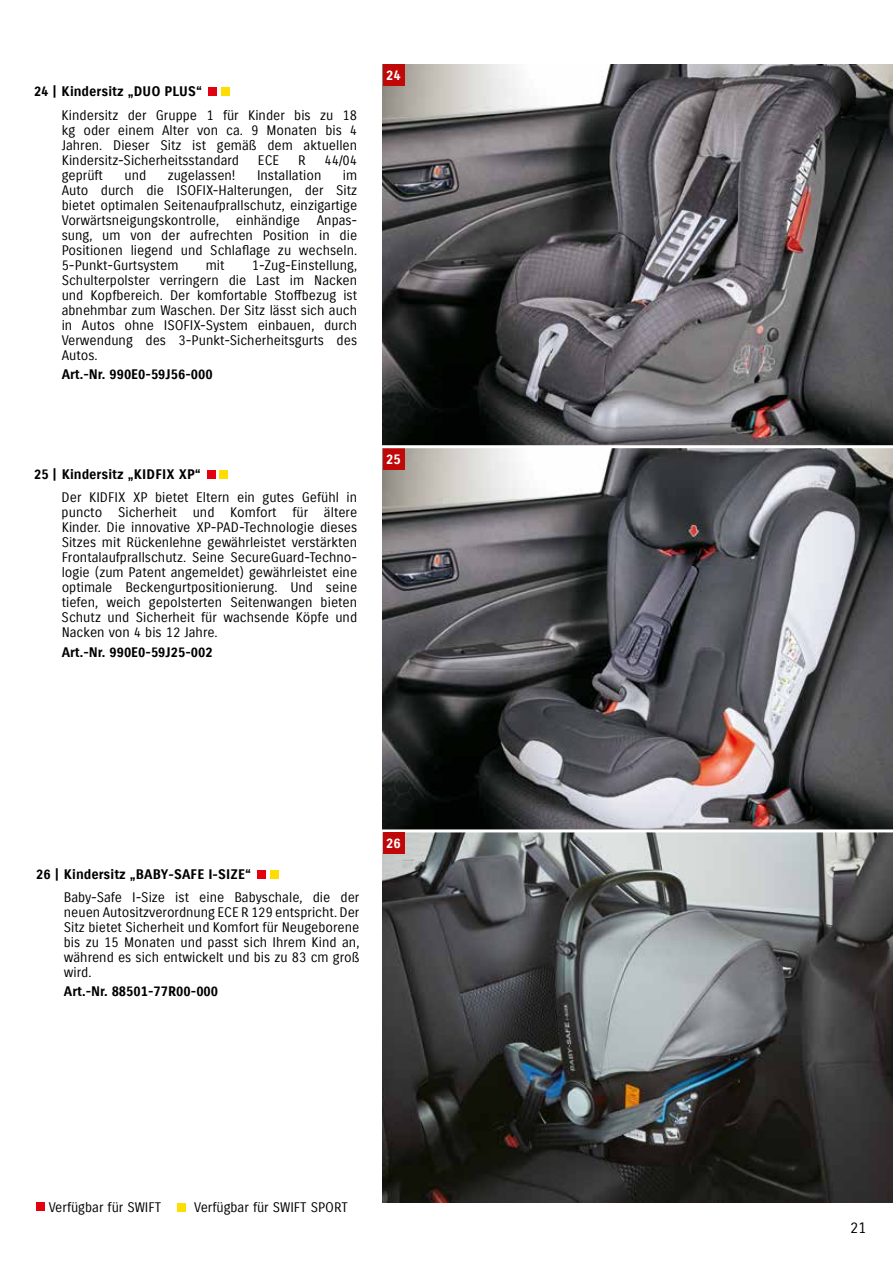
<style>
.page{position:relative;width:893px;height:1263px;background:#fff}
.page>*{position:absolute;margin:0;border:0;box-sizing:border-box;transform-origin:0 0}
.t1{font:15px "Suzuki PRO Regular";color:#000}
.t2{font:13.5px/15px "Suzuki PRO Regular";color:#000;text-align:justify}
.t3{font:13.5px "Suzuki PRO Bold";color:#000}
.t4{font:13.5px "Suzuki PRO Bold";color:#fff}
</style>
<div class="page">
<div style="left:208px;top:88px;width:9px;height:8px;background:#e3000f"></div>
<div style="left:221px;top:88px;width:8px;height:8px;background:#fd0"></div>
<div style="left:207px;top:470px;width:9px;height:9px;background:#e3000f"></div>
<div style="left:220px;top:470px;width:8px;height:9px;background:#fd0"></div>
<img style="left:383px;top:64px;width:510px;height:765px">
<div style="left:383px;top:64px;width:21px;height:21px;background:#c00808"></div>
<div style="left:383px;top:448px;width:21px;height:21px;background:#c00808"></div>
<hr style="left:376px;top:445px;width:517px;height:3px;background:#fff">
<img style="left:383px;top:832px;width:510px;height:370px">
<div style="left:383px;top:832px;width:21px;height:22px;background:#c00808"></div>
<div style="left:258px;top:870px;width:8px;height:9px;background:#e3000f"></div>
<div style="left:270px;top:870px;width:8px;height:9px;background:#fd0"></div>
<div style="left:36px;top:1203px;width:9px;height:8px;background:#e3000f"></div>
<div style="left:177px;top:1204px;width:9px;height:8px;background:#fd0"></div>
<p class="t3" style="left:34px;top:83px;width:170px">24 | Kindersitz „DUO PLUS“</p>
<p class="t2" style="left:62px;top:107px;width:297px">Kindersitz der Gruppe 1 für Kinder bis zu 18 kg oder einem Alter von ca. 9 Monaten bis 4<br>Jahren. Dieser Sitz ist gemäß dem aktuellen Kindersitz-Sicherheitsstandard</p>
<p class="t2" style="left:258px;top:152px;width:23px">ECE</p>
<p class="t2" style="left:298px;top:152px;width:9px">R</p>
<p class="t2" style="left:324px;top:152px;width:34px">44/04</p>
<p class="t2" style="left:62px;top:167px;width:43px">geprüft</p>
<p class="t2" style="left:124px;top:167px;width:23px">und</p>
<p class="t2" style="left:168px;top:167px;width:69px">zugelassen!</p>
<p class="t2" style="left:257px;top:167px;width:66px">Installation</p>
<p class="t2" style="left:62px;top:167px;width:297px;text-indent:281px">im Auto durch die ISOFIX-Halterungen, der Sitz bietet optimalen Seitenaufprallschutz, einzigartige Vorwärtsneigungskontrolle, einhändige Anpas&shy;sung, um von der aufrechten Position in die Positionen liegend und Schlaflage zu wechseln.<br>5-Punkt-Gurtsystem</p>
<p class="t2" style="left:62px;top:257px;width:297px;text-indent:190px">1-Zug-Einstellung, Schulterpolster verringern die Last im Nacken und Kopfbereich. Der komfortable Stoffbezug ist abnehmbar zum Waschen. Der Sitz lässt sich auch in Autos ohne ISOFIX-System einbauen, durch Verwendung des 3-Punkt-Sicherheitsgurts des Autos.</p>
<p class="t3" style="left:62px;top:366px;width:153px">Art.-Nr. 990E0-59J56-000</p>
<p class="t2" style="left:206px;top:257px;width:20px">mit</p>
<p class="t4" style="left:386px;top:67px;width:16px">24</p>
<p class="t3" style="left:34px;top:466px;width:168px">25 | Kindersitz „KIDFIX XP“</p>
<p class="t2" style="left:62px;top:490px;width:297px">Der KIDFIX XP bietet Eltern ein gutes Gefühl in puncto Sicherheit und Komfort für ältere Kinder. Die innovative XP-PAD-Technologie dieses Sitzes mit Rückenlehne gewährleistet verstärkten Frontalaufprallschutz. Seine SecureGuard-Techno&shy;logie (zum Patent angemeldet) gewährleistet eine optimale Beckengurtpositionierung. Und seine tiefen, weich gepolsterten Seitenwangen bieten Schutz und Sicherheit für wachsende Köpfe und Nacken von 4 bis 12 Jahre.</p>
<p class="t3" style="left:62px;top:643px;width:153px">Art.-Nr. 990E0-59J25-002</p>
<p class="t4" style="left:386px;top:451px;width:16px">25</p>
<p class="t3" style="left:36px;top:866px;width:216px">26 | Kindersitz „BABY-SAFE I-SIZE“</p>
<p class="t2" style="left:64px;top:890px;width:297px">Baby-Safe I-Size ist eine Babyschale, die der neuen Autositzverordnung ECE R 129 entspricht. Der Sitz bietet Sicherheit und Komfort für Neugeborene bis zu 15 Monaten und passt sich Ihrem Kind an, während es sich entwickelt und bis zu 83 cm groß wird.</p>
<p class="t3" style="left:64px;top:983px;width:156px">Art.-Nr. 88501-77R00-000</p>
<p class="t4" style="left:386px;top:835px;width:16px">26</p>
<p class="t2" style="left:49px;top:1200px;width:114px">Verfügbar für SWIFT</p>
<p class="t2" style="left:194px;top:1200px;width:155px">Verfügbar für SWIFT SPORT</p>
<p class="t1" style="left:850px;top:1219px;width:18px">21</p>
</div>
